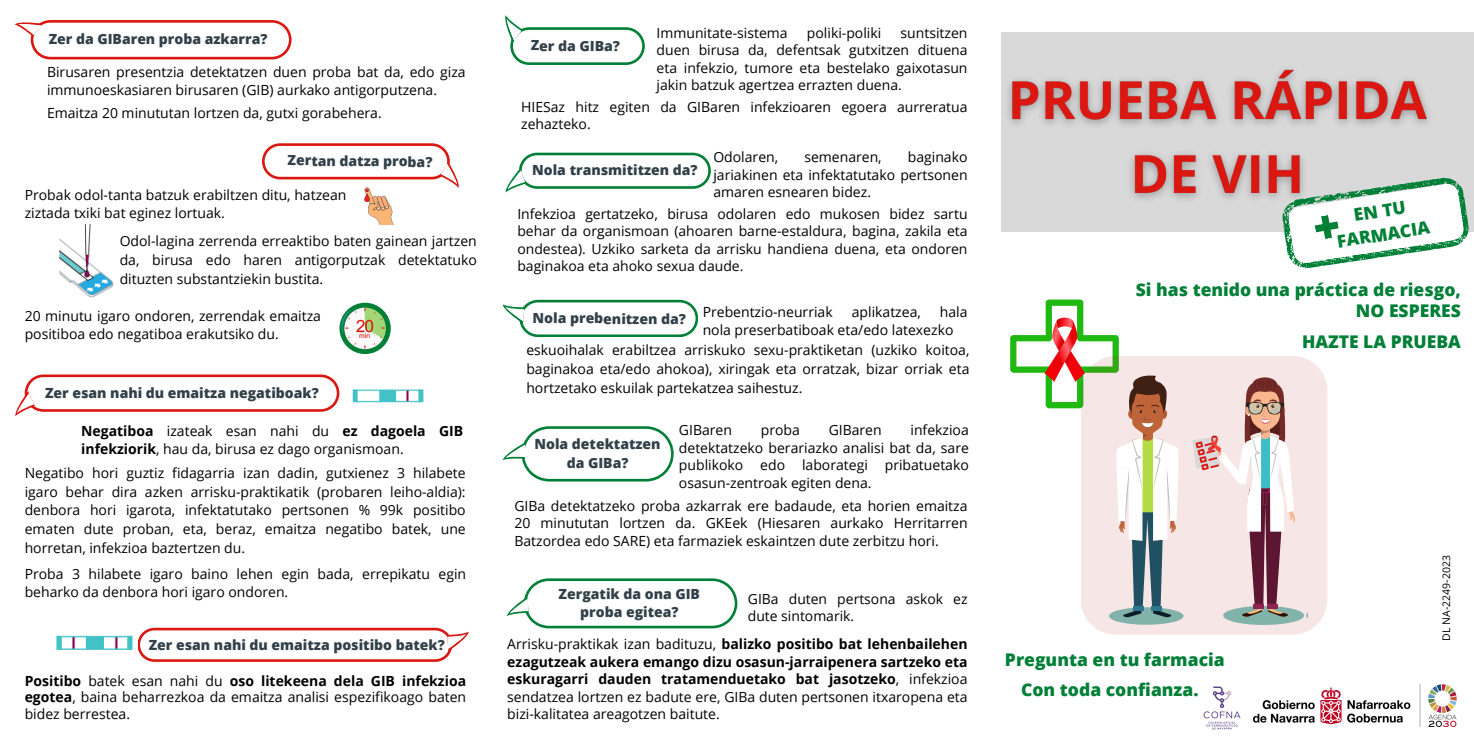
<style>
.page{position:relative;width:1474px;height:745px;background:#fff}
.page>*{position:absolute;margin:0;border:0;box-sizing:border-box;transform-origin:0 0}
.t1{font:800 17.5px/23.6px "Open Sans";color:#008037;text-align:center}
.t2{font:14px/17.5px "Open Sans";color:#000;text-align:justify}
.t3{font:800 14px/18.7px "Open Sans";color:#314049;text-align:center}
.t4{font:10.5px "Open Sans";color:#000}
.s1{font-weight:700}
</style>
<div class="page">
<svg style="left:339px;top:302px;width:51px;height:52px"></svg>
<svg style="left:262px;top:143px;width:197px;height:81px"></svg>
<svg style="left:14px;top:20px;width:277px;height:39px"></svg>
<svg style="left:138px;top:627px;width:331px;height:35px"></svg>
<svg style="left:15px;top:374px;width:324px;height:43px"></svg>
<svg style="left:505px;top:15px;width:139px;height:50px"></svg>
<svg style="left:505px;top:152px;width:205px;height:41px"></svg>
<svg style="left:502px;top:426px;width:171px;height:55px"></svg>
<svg style="left:502px;top:299px;width:196px;height:38px"></svg>
<svg style="left:507px;top:578px;width:230px;height:51px"></svg>
<img style="left:59px;top:224px;width:55px;height:74px">
<img style="left:56px;top:635px;width:77px;height:15px">
<img style="left:352px;top:389px;width:72px;height:14px">
<div style="left:1001px;top:32px;width:472px;height:199px;background:#d9d9d9"></div>
<svg style="left:1276px;top:177px;width:197px;height:92px"></svg>
<img style="left:1203px;top:686px;width:38px;height:44px">
<img style="left:1253px;top:684px;width:203px;height:42px">
<img style="left:1008px;top:69px;width:433px;height:139px">
<div style="left:1086px;top:356px;width:241px;height:278px;background:#f7e6e6"></div>
<div style="left:1223px;top:605px;width:81px;height:19px;background:#81b3ab;border-radius:50%"></div>
<svg style="left:1306px;top:605px;width:1px;height:19px"></svg>
<div style="left:1109px;top:607px;width:74px;height:17px;background:#81b3ab;border-radius:50%"></div>
<svg style="left:1010px;top:299px;width:168px;height:319px"></svg>
<svg style="left:1191px;top:377px;width:105px;height:240px"></svg>
<p class="t3" style="left:49px;top:30px;width:220px">Zer da GIBaren proba azkarra?</p>
<p class="t3" style="left:531px;top:35px;width:91px;rotate:1deg">Zer da GIBa?</p>
<p class="t2" style="left:47px;top:63px;width:420px">Birusaren presentzia detektatzen duen proba bat da, edo giza immunoeskasiaren birusaren (GIB) aurkako antigorputzena.</p>
<p class="t2" style="left:656px;top:23px;width:132px">Immunitate-sistema</p>
<p class="t2" style="left:807px;top:23px;width:76px">poliki-poliki</p>
<p class="t2" style="left:656px;top:23px;width:312px;text-indent:244px">suntsitzen duen birusa da, defentsak gutxitzen dituena eta infekzio, tumore eta bestelako gaixotasun jakin batzuk agertzea errazten duena.</p>
<p class="t2" style="left:47px;top:103px;width:336px">Emaitza 20 minututan lortzen da, gutxi gorabehera.</p>
<p class="t3" style="left:288px;top:150px;width:146px;rotate:1deg">Zertan datza proba?</p>
<p class="t2" style="left:25px;top:185px;width:323px;line-height:18.7px">Probak odol-tanta batzuk erabiltzen ditu, hatzean ziztada txiki bat eginez lortuak.</p>
<p class="t2" style="left:120px;top:231px;width:358px;line-height:18.7px">Odol-lagina zerrenda erreaktibo baten gainean jartzen da, birusa edo haren antigorputzak detektatuko dituzten substantziekin bustita.</p>
<p class="t2" style="left:25px;top:305px;width:298px;line-height:18.7px">20 minutu igaro ondoren, zerrendak emaitza positiboa edo negatiboa erakutsiko du.</p>
<p class="t3" style="left:45px;top:383px;width:275px">Zer esan nahi du emaitza negatiboak?</p>
<p class="t2" style="left:81px;top:420px;width:383px;line-height:18.7px"><span class="s1">Negatiboa</span> izateak esan nahi du <span class="s1">ez dagoela GIB infekziorik</span>, hau da, birusa ez dago organismoan.</p>
<p class="t2" style="left:25px;top:463px;width:442px;line-height:18.7px">Negatibo hori guztiz fidagarria izan dadin, gutxienez 3 hilabete igaro behar dira azken arrisku-praktikatik (probaren leiho-aldia): denbora hori igarota, infektatutako pertsonen % 99k positibo ematen dute proban, eta, beraz, emaitza negatibo batek, une horretan, infekzioa baztertzen du.</p>
<p class="t2" style="left:25px;top:563px;width:443px;line-height:18.7px">Proba 3 hilabete igaro baino lehen egin bada, errepikatu egin beharko da denbora hori igaro ondoren.</p>
<p class="t3" style="left:149px;top:634px;width:298px">Zer esan nahi du emaitza positibo batek?</p>
<p class="t2" style="left:25px;top:672px;width:443px;line-height:16.3px"><span class="s1">Positibo</span> batek esan nahi du <span class="s1">oso litekeena dela GIB infekzioa egotea</span>, baina beharrezkoa da emaitza analisi espezifikoago baten bidez berrestea.</p>
<p class="t2" style="left:521px;top:97px;width:448px">HIESaz hitz egiten da GIBaren infekzioaren egoera aurreratua zehazteko.</p>
<p class="t2" style="left:713px;top:148px;width:256px;text-indent:194px">baginako jariakinen eta infektatutako pertsonen amaren esnearen bidez.</p>
<p class="t2" style="left:517px;top:204px;width:452px">Infekzioa gertatzeko, birusa odolaren edo mukosen bidez sartu behar da organismoan (ahoaren barne-estaldura, bagina, zakila eta ondestea). Uzkiko sarketa da arrisku handiena duena, eta ondoren baginakoa eta ahoko sexua daude.</p>
<p class="t2" style="left:702px;top:303px;width:131px">Prebentzio-neurriak</p>
<p class="t2" style="left:851px;top:303px;width:71px">aplikatzea,</p>
<p class="t2" style="left:713px;top:148px;width:66px">Odolaren,</p>
<p class="t2" style="left:804px;top:148px;width:79px">semenaren,</p>
<p class="t3" style="left:532px;top:160px;width:167px">Nola transmititzen da?</p>
<p class="t2" style="left:702px;top:303px;width:266px;text-indent:237px">hala nola preserbatiboak eta/edo latexezko</p>
<p class="t3" style="left:533px;top:307px;width:155px;rotate:1deg">Nola prebenitzen da?</p>
<p class="t2" style="left:526px;top:340px;width:444px;line-height:18.7px">eskuoihalak erabiltzea arriskuko sexu-praktiketan (uzkiko koitoa, baginakoa eta/edo ahokoa), xiringak eta orratzak, bizar orriak eta hortzetako eskuilak partekatzea saihestuz.</p>
<p class="t3" style="left:534px;top:434px;width:128px">Nola detektatzen da GIBa?</p>
<p class="t2" style="left:679px;top:421px;width:291px;text-indent:231px">infekzioa detektatzeko berariazko analisi bat da, sare publikoko edo laborategi pribatuetako osasun-zentroak egiten dena.</p>
<p class="t2" style="left:679px;top:421px;width:55px">GIBaren</p>
<p class="t2" style="left:760px;top:421px;width:41px">proba</p>
<p class="t2" style="left:828px;top:421px;width:55px">GIBaren</p>
<p class="t2" style="left:514px;top:496px;width:455px">GIBa detektatzeko proba azkarrak ere badaude, eta horien emaitza 20 minututan lortzen da. GKEek (Hiesaren aurkako Herritarren Batzordea edo SARE) eta farmaziek eskaintzen dute zerbitzu hori.</p>
<p class="t3" style="left:558px;top:583px;width:143px">Zergatik da ona GIB proba egitea?</p>
<p class="t2" style="left:748px;top:589px;width:221px">GIBa duten pertsona askok ez dute sintomarik.</p>
<p class="t2" style="left:507px;top:634px;width:462px">Arrisku-praktikak izan badituzu, <span class="s1">balizko positibo bat lehenbailehen ezagutzeak aukera emango dizu osasun-jarraipenera sartzeko eta eskuragarri dauden tratamenduetako bat jasotzeko</span>, infekzioa sendatzea lortzen ez badute ere, GIBa duten pertsonen itxaropena eta bizi-kalitatea areagotzen baitute.</p>
<p class="t1" style="left:1331px;top:206px;width:95px;rotate:-9deg">EN TU<br>FARMACIA</p>
<p class="t1" style="left:1135px;top:278px;width:326px;line-height:21.2px;text-align:right">Si has tenido una práctica de riesgo,<br>NO ESPERES</p>
<p class="t1" style="left:1301px;top:329px;width:160px">HAZTE LA PRUEBA</p>
<p class="t1" style="left:1005px;top:646px;width:221px">Pregunta en tu farmacia</p>
<p class="t1" style="left:1021px;top:676px;width:189px">Con toda confianza...</p>
<p class="t4" style="left:1438px;top:640px;width:87px;rotate:-90deg">DL NA-2249-2023</p>
</div>
